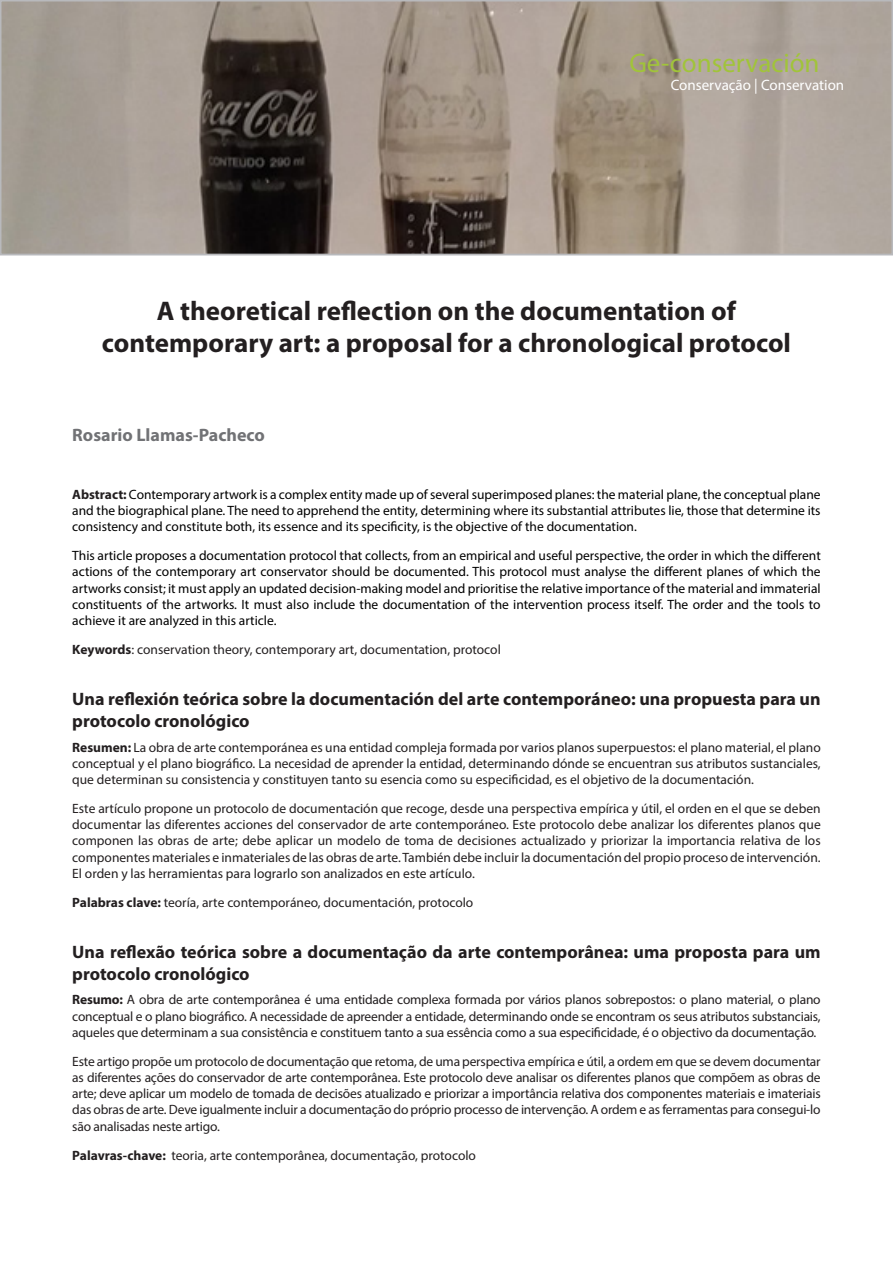
<style>
.page{position:relative;width:893px;height:1263px;background:#fff}
.page>*{position:absolute;margin:0;border:0;box-sizing:border-box;transform-origin:0 0}
.Encabezado_del_artíc{font:700 27px/32.4px "Myriad Pro";color:#231f20;text-align:center}
.Tipo_de_texto{font:27px "Myriad Pro";color:#a1c43a}
.negrita_titulito{font:700 18px/21.6px "Myriad Pro";color:#231f20}
.Nombre_del_autor{font:700 18px "Myriad Pro";color:#717275}
.Tipo_de_texto-2{font:15px "Myriad Pro";color:#fff}
.Nombre_del_autor-2{font:13.5px/16.2px "Myriad Pro";color:#231f20;text-align:justify}
.Nombre_del_autor-3{font:13.5px/16.2px "Myriad Pro";color:#000;text-align:justify}
.s1{font-weight:700;color:#231f20}
.s2{font-weight:700}
</style>
<div class="page">
<img style="left:3px;top:3px;width:887px;height:249px">
<div style="left:0;top:0;width:893px;height:255px;border:2px solid #b8b9bc"></div>
<p class="Tipo_de_texto" style="left:629px;top:46px;width:192px">Ge-conservación</p>
<p class="Tipo_de_texto-2" style="left:671px;top:76px;width:175px">Conservação | Conservation</p>
<p class="Encabezado_del_artíc" style="left:102px;top:294px;width:691px">A theoretical reflection on the documentation of contemporary art: a proposal for a chronological protocol</p>
<p class="Nombre_del_autor" style="left:72px;top:423px;width:194px">Rosario Llamas-Pacheco</p>
<p class="Nombre_del_autor-3" style="left:72px;top:486px;width:750px"><span class="s1">Abstract:</span> Contemporary artwork is a complex entity made up of several superimposed planes: the material plane, the conceptual plane and the biographical plane. The need to apprehend the entity, determining where its substantial attributes lie, those that determine its consistency and constitute both, its essence and its specificity, is the objective of the documentation.</p>
<p class="Nombre_del_autor-3" style="left:72px;top:547px;width:750px">This article proposes a documentation protocol that collects, from an empirical and useful perspective, the order in which the different actions of the contemporary art conservator should be documented. This protocol must analyse the different planes of which the artworks consist; it must apply an updated decision-making model and prioritise the relative importance of the material and immaterial constituents of the artworks. It must also include the documentation of the intervention process itself. The order and the tools to achieve it are analyzed in this article.</p>
<p class="Nombre_del_autor-2" style="left:72px;top:641px;width:430px"><span class="s2">Keywords</span>: conservation theory, contemporary art, documentation, protocol</p>
<p class="negrita_titulito" style="left:72px;top:688px;width:750px">Una reflexión teórica sobre la documentación del arte contemporáneo: una propuesta para un protocolo cronológico</p>
<p class="Nombre_del_autor-2" style="left:72px;top:739px;width:750px"><span class="s2">Resumen:</span> La obra de arte contemporánea es una entidad compleja formada por varios planos superpuestos: el plano material, el plano conceptual y el plano biográfico. La necesidad de aprender la entidad, determinando dónde se encuentran sus atributos sustanciales, que determinan su consistencia y constituyen tanto su esencia como su especificidad, es el objetivo de la documentación.</p>
<p class="Nombre_del_autor-2" style="left:72px;top:800px;width:750px">Este artículo propone un protocolo de documentación que recoge, desde una perspectiva empírica y útil, el orden en el que se deben documentar las diferentes acciones del conservador de arte contemporáneo. Este protocolo debe analizar los diferentes planos que componen las obras de arte; debe aplicar un modelo de toma de decisiones actualizado y priorizar la importancia relativa de los componentes materiales e inmateriales de las obras de arte. También debe incluir la documentación del propio proceso de intervención.<br>El orden y las herramientas para lograrlo son analizados en este artículo.</p>
<p class="Nombre_del_autor-2" style="left:72px;top:894px;width:403px"><span class="s2">Palabras clave:</span> teoría, arte contemporáneo, documentación, protocolo</p>
<p class="negrita_titulito" style="left:72px;top:940px;width:750px">Una reflexão teórica sobre a documentação da arte contemporânea: uma proposta para um protocolo cronológico</p>
<p class="Nombre_del_autor-2" style="left:72px;top:991px;width:750px"><span class="s2">Resumo:</span> A obra de arte contemporânea é uma entidade complexa formada por vários planos sobrepostos: o plano material, o plano conceptual e o plano biográfico. A necessidade de apreender a entidade, determinando onde se encontram os seus atributos substanciais, aqueles que determinam a sua consistência e constituem tanto a sua essência como a sua especificidade, é o objectivo da documentação.</p>
<p class="Nombre_del_autor-2" style="left:72px;top:1053px;width:750px">Este artigo propõe um protocolo de documentação que retoma, de uma perspectiva empírica e útil, a ordem em que se devem documentar as diferentes ações do conservador de arte contemporânea. Este protocolo deve analisar os diferentes planos que compõem as obras de arte; deve aplicar um modelo de tomada de decisões atualizado e priorizar a importância relativa dos componentes materiais e imateriais das obras de arte. Deve igualmente incluir a documentação do próprio processo de intervenção. A ordem e as ferramentas para consegui-lo são analisadas neste artigo.</p>
<p class="Nombre_del_autor-2" style="left:72px;top:1147px;width:405px"><span class="s2">Palavras-chave:</span> teoria, arte contemporânea, documentação, protocolo</p>
</div>
